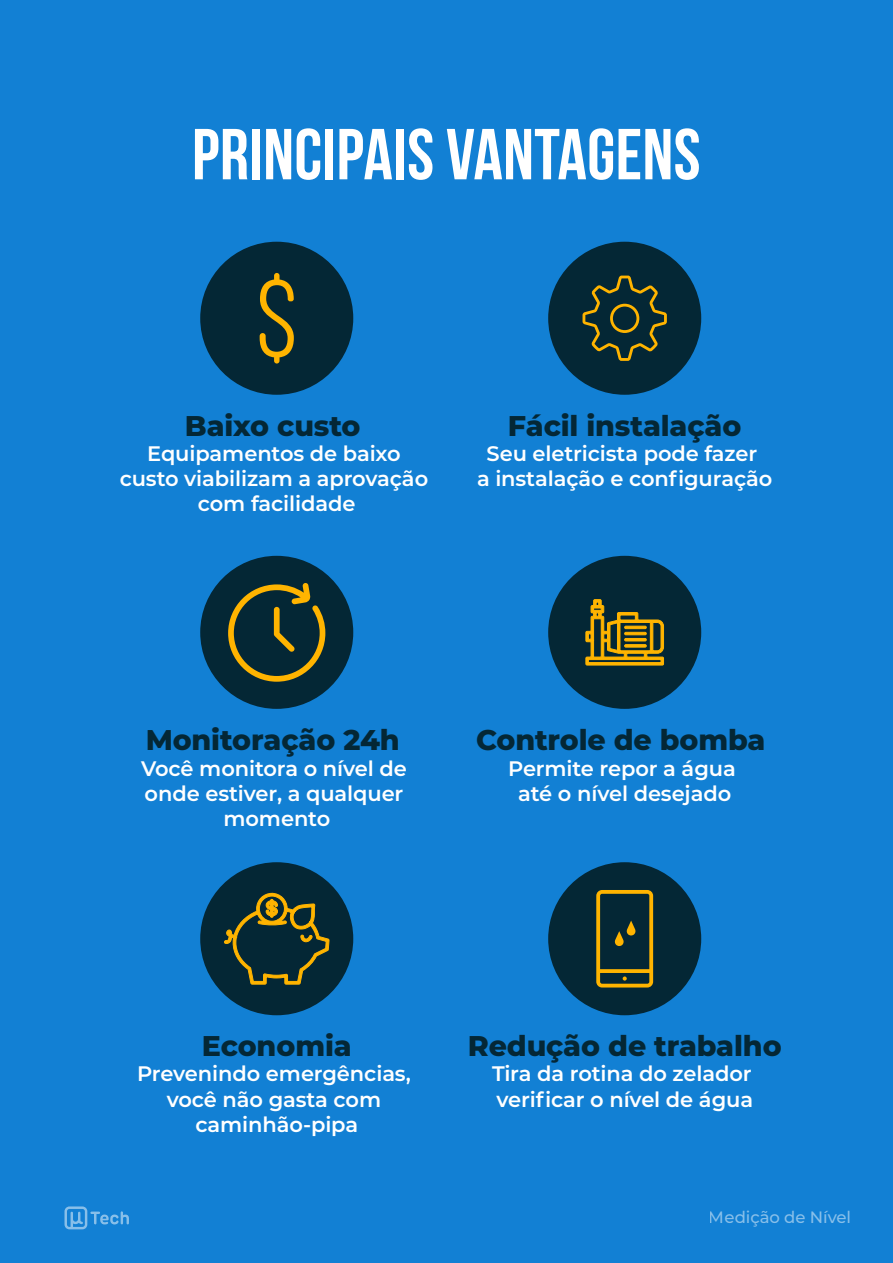
<style>
.page{position:relative;width:893px;height:1263px;background:#1280d4}
.page>*{position:absolute;margin:0;border:0;box-sizing:border-box;transform-origin:0 0}
.t1{font:700 72px "Bebas Neue";letter-spacing:.005em;color:#fff}
.t2{font:800 28.5px "Montserrat";letter-spacing:-.005em;color:#042735}
.t3{font:600 21px/25.2px "Montserrat";letter-spacing:-.005em;color:#fff;text-align:center}
.t4{font:500 16.5px "Montserrat";letter-spacing:-.005em;color:#fff}
</style>
<div class="page">
<div style="left:548px;top:862px;width:153px;height:153px;background:#042735;border-radius:50%"></div>
<svg style="left:64px;top:1206px;width:65px;height:23px"></svg>
<div style="left:200px;top:242px;width:153px;height:153px;background:#042735;border-radius:50%"></div>
<div style="left:548px;top:242px;width:153px;height:153px;background:#042735;border-radius:50%"></div>
<div style="left:200px;top:556px;width:153px;height:153px;background:#042735;border-radius:50%"></div>
<div style="left:548px;top:556px;width:153px;height:153px;background:#042735;border-radius:50%"></div>
<svg style="left:596px;top:890px;width:57px;height:97px"></svg>
<svg style="left:260px;top:273px;width:34px;height:90px"></svg>
<svg style="left:582px;top:276px;width:85px;height:85px"></svg>
<svg style="left:228px;top:583px;width:97px;height:99px"></svg>
<div style="left:200px;top:862px;width:153px;height:153px;background:#042735;border-radius:50%"></div>
<svg style="left:224px;top:882px;width:105px;height:102px"></svg>
<svg style="left:585px;top:599px;width:79px;height:66px"></svg>
<div style="left:624px;top:626px;width:22px;height:3px;border:1px solid #ffb400"></div>
<div style="left:624px;top:632px;width:22px;height:3px;border:1px solid #ffb400"></div>
<div style="left:624px;top:638px;width:22px;height:3px;border:1px solid #ffb400"></div>
<div style="left:624px;top:644px;width:22px;height:3px;border:1px solid #ffb400"></div>
<h1 class="t1" style="left:192px;top:115px;width:510px">PRINCIPAIS VANTAGENS</h1>
<h2 class="t2" style="left:185px;top:405px;width:177px">Baixo custo</h2>
<p class="t3" style="left:120px;top:440px;width:310px">Equipamentos de baixo custo viabilizam a aprovação com facilidade</p>
<h2 class="t2" style="left:508px;top:405px;width:235px">Fácil instalação</h2>
<p class="t3" style="left:477px;top:440px;width:297px">Seu eletricista pode fazer<br>a instalação e configuração</p>
<h2 class="t2" style="left:146px;top:719px;width:256px">Monitoração 24h</h2>
<p class="t3" style="left:141px;top:755px;width:267px">Você monitora o nível de onde estiver, a qualquer momento</p>
<h2 class="t2" style="left:476px;top:719px;width:291px">Controle de bomba</h2>
<p class="t3" style="left:508px;top:755px;width:229px">Permite repor a água até o nível desejado</p>
<h2 class="t2" style="left:202px;top:1025px;width:151px">Economia</h2>
<p class="t3" style="left:137px;top:1060px;width:275px">Prevenindo emergências, você não gasta com caminhão-pipa</p>
<h2 class="t2" style="left:468px;top:1025px;width:315px">Redução de trabalho</h2>
<p class="t3" style="left:492px;top:1060px;width:263px;text-align:left">Tira da rotina do zelador verificar o nível de água</p>
<p class="t4" style="left:709px;top:1205px;width:144px">Medição de Nível</p>
</div>
